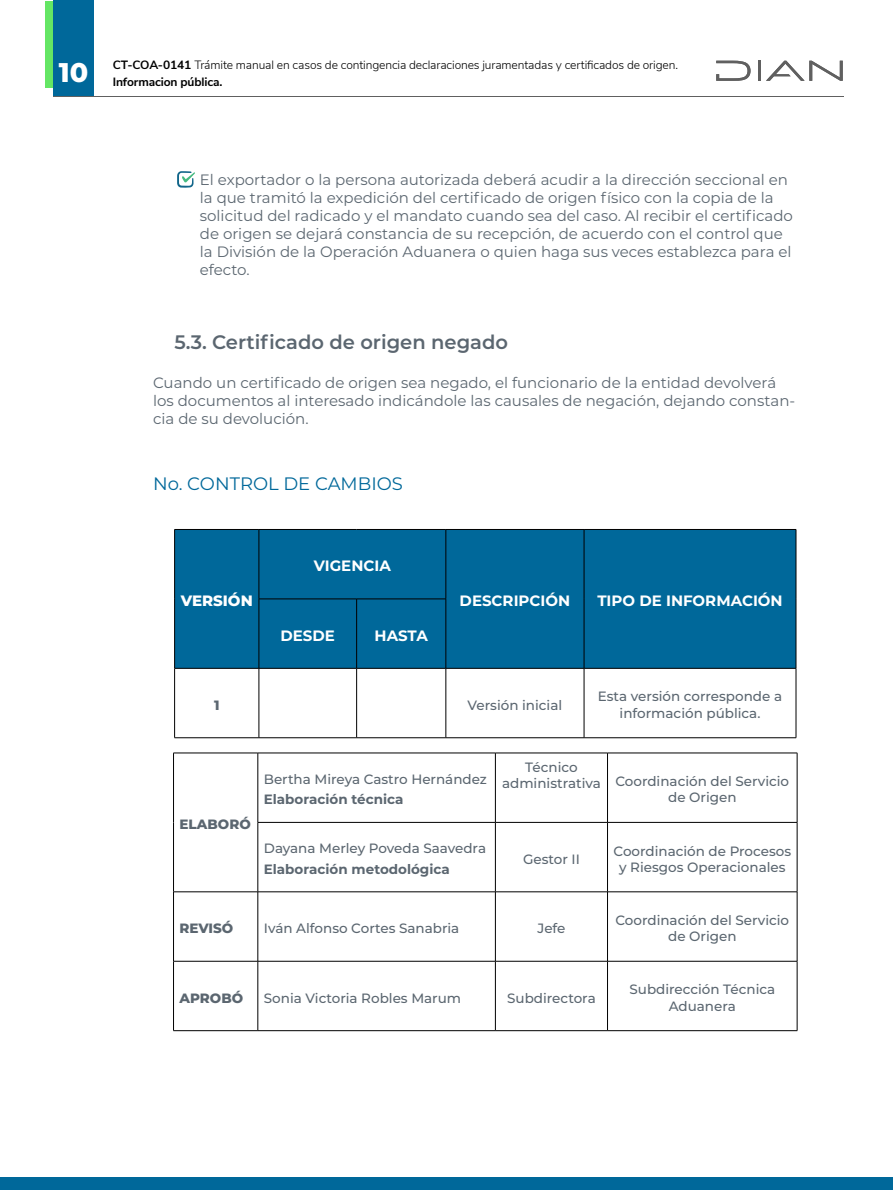
<style>
.page{position:relative;width:893px;height:1190px;background:#fff}
.page>*{position:absolute;margin:0;border:0;box-sizing:border-box;transform-origin:0 0}
.t1{font:800 27px "Montserrat";color:#fff}
.t2{font:600 19.5px "Montserrat";color:#5b6670}
.t3{font:18px "Montserrat";color:#00689a}
.t4{font:15px/18px "Montserrat";color:#5b6670}
.t5{font:700 15px "Montserrat";color:#fff}
.t6{font:800 15px "Montserrat";color:#fff}
.t7{font:500 13.5px/16.2px "Montserrat";color:#5b6670;text-align:center}
.t8{font:700 13.5px "Montserrat";color:#5b6670}
.t9{font:800 13.5px "Montserrat";color:#5b6670}
.t10{font:300 12px "Nunito Sans";letter-spacing:-.01em;color:#000}
.t11{font:700 12px "Nunito Sans";letter-spacing:-.01em;color:#000}
.s1{font-weight:700}
</style>
<div class="page">
<div style="left:45px;top:1px;width:12px;height:86px;background:#64e664"></div>
<div style="left:53px;top:1px;width:41px;height:95px;background:#00689a"></div>
<hr style="left:53px;top:96px;width:790px;height:1px;background:#606060">
<svg style="left:716px;top:61px;width:34px;height:20px"></svg>
<hr style="left:758px;top:61px;width:3px;height:20px;background:#606060">
<svg style="left:766px;top:61px;width:77px;height:20px"></svg>
<div style="left:0;top:1177px;width:893px;height:12px;background:#00689a"></div>
<svg style="left:0;top:1189px;width:893px;height:1px"></svg>
<div style="left:175px;top:530px;width:621px;height:138px;background:#00689a"></div>
<hr style="left:174px;top:529px;width:85px;height:1px;background:#000">
<hr style="left:174px;top:530px;width:1px;height:69px;background:#000">
<hr style="left:259px;top:529px;width:98px;height:1px;background:#000">
<hr style="left:259px;top:530px;width:1px;height:69px;background:#000">
<hr style="left:357px;top:529px;width:89px;height:1px;background:#000">
<hr style="left:446px;top:529px;width:138px;height:1px;background:#000">
<hr style="left:446px;top:530px;width:1px;height:69px;background:#000">
<hr style="left:584px;top:529px;width:212px;height:1px;background:#000">
<hr style="left:584px;top:530px;width:1px;height:69px;background:#000">
<hr style="left:796px;top:530px;width:1px;height:69px;background:#000">
<hr style="left:174px;top:599px;width:1px;height:69px;background:#000">
<hr style="left:259px;top:599px;width:98px;height:1px;background:#000">
<hr style="left:259px;top:599px;width:1px;height:69px;background:#000">
<hr style="left:357px;top:599px;width:89px;height:1px;background:#000">
<hr style="left:356px;top:599px;width:1px;height:69px;background:#000">
<hr style="left:446px;top:599px;width:1px;height:69px;background:#000">
<hr style="left:584px;top:599px;width:1px;height:69px;background:#000">
<hr style="left:796px;top:599px;width:1px;height:69px;background:#000">
<hr style="left:174px;top:668px;width:85px;height:1px;background:#000">
<hr style="left:174px;top:668px;width:1px;height:69px;background:#000">
<hr style="left:259px;top:668px;width:98px;height:1px;background:#000">
<hr style="left:259px;top:668px;width:1px;height:69px;background:#000">
<hr style="left:357px;top:668px;width:89px;height:1px;background:#000">
<hr style="left:356px;top:668px;width:1px;height:69px;background:#000">
<hr style="left:446px;top:668px;width:138px;height:1px;background:#000">
<hr style="left:446px;top:668px;width:1px;height:69px;background:#000">
<hr style="left:584px;top:668px;width:212px;height:1px;background:#000">
<hr style="left:584px;top:668px;width:1px;height:69px;background:#000">
<hr style="left:796px;top:668px;width:1px;height:69px;background:#000">
<hr style="left:174px;top:737px;width:85px;height:1px;background:#000">
<hr style="left:259px;top:737px;width:98px;height:1px;background:#000">
<hr style="left:357px;top:737px;width:89px;height:1px;background:#000">
<hr style="left:446px;top:737px;width:138px;height:1px;background:#000">
<hr style="left:584px;top:737px;width:212px;height:1px;background:#000">
<hr style="left:173px;top:753px;width:85px;height:1px;background:#000">
<hr style="left:173px;top:753px;width:1px;height:69px;background:#000">
<hr style="left:258px;top:753px;width:237px;height:1px;background:#000">
<hr style="left:258px;top:753px;width:1px;height:69px;background:#000">
<hr style="left:495px;top:753px;width:112px;height:1px;background:#000">
<hr style="left:495px;top:753px;width:1px;height:69px;background:#000">
<hr style="left:607px;top:753px;width:190px;height:1px;background:#000">
<hr style="left:607px;top:753px;width:1px;height:69px;background:#000">
<hr style="left:797px;top:753px;width:1px;height:69px;background:#000">
<hr style="left:173px;top:822px;width:1px;height:69px;background:#000">
<hr style="left:258px;top:822px;width:237px;height:1px;background:#000">
<hr style="left:258px;top:822px;width:1px;height:69px;background:#000">
<hr style="left:495px;top:822px;width:112px;height:1px;background:#000">
<hr style="left:495px;top:822px;width:1px;height:69px;background:#000">
<hr style="left:607px;top:822px;width:190px;height:1px;background:#000">
<hr style="left:607px;top:822px;width:1px;height:69px;background:#000">
<hr style="left:797px;top:822px;width:1px;height:69px;background:#000">
<hr style="left:173px;top:891px;width:85px;height:1px;background:#000">
<hr style="left:173px;top:892px;width:1px;height:69px;background:#000">
<hr style="left:258px;top:891px;width:237px;height:1px;background:#000">
<hr style="left:258px;top:892px;width:1px;height:69px;background:#000">
<hr style="left:495px;top:891px;width:112px;height:1px;background:#000">
<hr style="left:495px;top:892px;width:1px;height:69px;background:#000">
<hr style="left:607px;top:891px;width:190px;height:1px;background:#000">
<hr style="left:607px;top:892px;width:1px;height:69px;background:#000">
<hr style="left:797px;top:892px;width:1px;height:69px;background:#000">
<hr style="left:173px;top:961px;width:85px;height:1px;background:#000">
<hr style="left:173px;top:961px;width:1px;height:69px;background:#000">
<hr style="left:258px;top:961px;width:237px;height:1px;background:#000">
<hr style="left:258px;top:961px;width:1px;height:69px;background:#000">
<hr style="left:495px;top:961px;width:112px;height:1px;background:#000">
<hr style="left:495px;top:961px;width:1px;height:69px;background:#000">
<hr style="left:607px;top:961px;width:190px;height:1px;background:#000">
<hr style="left:607px;top:961px;width:1px;height:69px;background:#000">
<hr style="left:797px;top:961px;width:1px;height:69px;background:#000">
<hr style="left:173px;top:1030px;width:85px;height:1px;background:#000">
<hr style="left:258px;top:1030px;width:237px;height:1px;background:#000">
<hr style="left:495px;top:1030px;width:112px;height:1px;background:#000">
<hr style="left:607px;top:1030px;width:190px;height:1px;background:#000">
<svg style="left:177px;top:171px;width:18px;height:17px"></svg>
<h1 class="t1" style="left:59px;top:53px;width:31px">10</h1>
<p class="t10" style="left:113px;top:57px;width:567px"><span class="s1">CT-COA-0141</span> Trámite manual en casos de contingencia declaraciones juramentadas y certificados de origen.</p>
<p class="t11" style="left:113px;top:73px;width:111px">Informacion pública.</p>
<p class="t4" style="left:200px;top:170px;width:595px">El exportador o la persona autorizada deberá acudir a la dirección seccional en la que tramitó la expedición del certificado de origen físico con la copia de la solicitud del radicado y el mandato cuando sea del caso. Al recibir el certificado de origen se dejará constancia de su recepción, de acuerdo con el control que la División de la Operación Aduanera o quien haga sus veces establezca para el efecto.</p>
<h2 class="t2" style="left:174px;top:328px;width:335px">5.3. Certificado de origen negado</h2>
<p class="t4" style="left:153px;top:373px;width:644px">Cuando un certificado de origen sea negado, el funcionario de la entidad devolverá los documentos al interesado indicándole las causales de negación, dejando constan&shy;cia de su devolución.</p>
<p class="t3" style="left:153px;top:471px;width:251px">No. CONTROL DE CAMBIOS</p>
<p class="t6" style="left:181px;top:590px;width:74px">VERSIÓN</p>
<p class="t5" style="left:314px;top:555px;width:79px">VIGENCIA</p>
<p class="t5" style="left:280px;top:625px;width:56px">DESDE</p>
<p class="t5" style="left:375px;top:625px;width:55px">HASTA</p>
<p class="t5" style="left:460px;top:590px;width:112px">DESCRIPCIÓN</p>
<p class="t5" style="left:597px;top:590px;width:187px">TIPO DE INFORMACIÓN</p>
<p class="t9" style="left:214px;top:695px;width:7px">1</p>
<p class="t7" style="left:468px;top:696px;width:96px">Versión inicial</p>
<p class="t7" style="left:598px;top:688px;width:186px">Esta versión corresponde a información pública.</p>
<p class="t9" style="left:180px;top:814px;width:73px">ELABORÓ</p>
<p class="t7" style="left:264px;top:770px;width:225px">Bertha Mireya Castro Hernández</p>
<p class="t8" style="left:264px;top:790px;width:141px">Elaboración técnica</p>
<p class="t7" style="left:264px;top:840px;width:224px">Dayana Merley Poveda Saavedra</p>
<p class="t8" style="left:264px;top:859px;width:187px">Elaboración metodológica</p>
<p class="t7" style="left:502px;top:759px;width:289px;line-height:14.1px;text-align:left;text-indent:23px">Técnico<br>administrativa Coordinación del Servicio</p>
<p class="t7" style="left:668px;top:789px;width:70px">de Origen</p>
<p class="t7" style="left:523px;top:850px;width:58px">Gestor II</p>
<p class="t7" style="left:613px;top:842px;width:179px">Coordinación de Procesos y Riesgos Operacionales</p>
<p class="t9" style="left:180px;top:918px;width:55px">REVISÓ</p>
<p class="t7" style="left:264px;top:919px;width:197px">Iván Alfonso Cortes Sanabria</p>
<p class="t7" style="left:537px;top:919px;width:30px">Jefe</p>
<p class="t7" style="left:615px;top:911px;width:175px">Coordinación del Servicio de Origen</p>
<p class="t9" style="left:180px;top:988px;width:65px">APROBÓ</p>
<p class="t7" style="left:264px;top:989px;width:199px">Sonia Victoria Robles Marum</p>
<p class="t7" style="left:507px;top:989px;width:90px">Subdirectora</p>
<p class="t7" style="left:629px;top:981px;width:147px">Subdirección Técnica<br>Aduanera</p>
</div>
